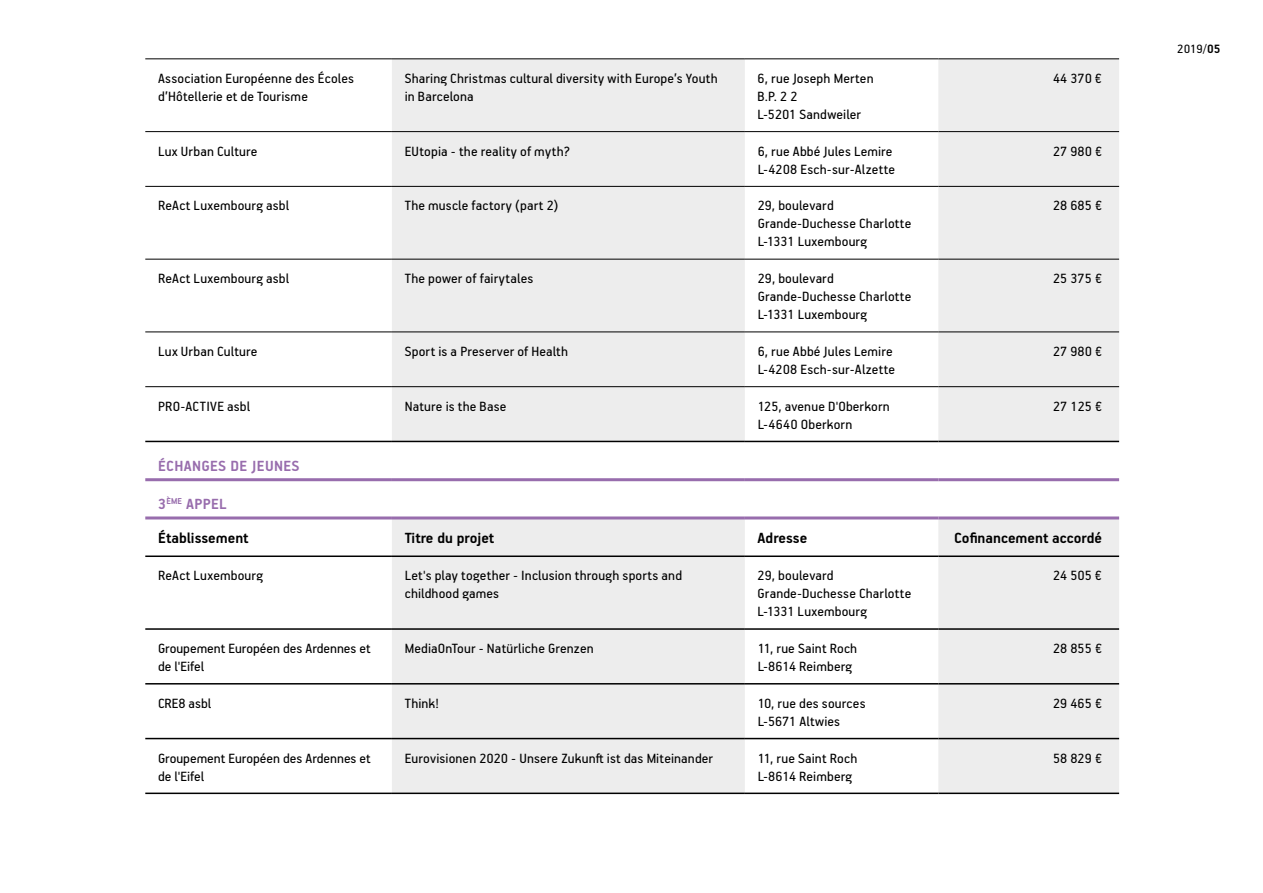
<style>
.page{position:relative;width:1263px;height:893px;background:#fff}
.page>*{position:absolute;margin:0;border:0;box-sizing:border-box;transform-origin:0 0}
.t1{font:700 16.5px/34px "PF Handbook Pro";color:#000}
.t2{font:700 16.5px "PF Handbook Pro";letter-spacing:.02em;color:#986dad}
.t3{font:15px/18px "PF Handbook Pro";letter-spacing:.01em;color:#000}
.t4{font:13.5px "PF Handbook Pro";color:#000}
.s1{color:#986dad}
.s2{font-weight:700}
</style>
<div class="page">
<svg style="left:392px;top:59px;width:353px;height:734px;background:#ededed"></svg>
<svg style="left:745px;top:59px;width:193px;height:734px"></svg>
<svg style="left:938px;top:59px;width:181px;height:734px;background:#ededed"></svg>
<hr style="left:145px;top:441px;width:247px;height:1px;background:#000">
<hr style="left:392px;top:441px;width:353px;height:1px;background:#000">
<hr style="left:745px;top:441px;width:193px;height:1px;background:#000">
<hr style="left:938px;top:441px;width:181px;height:1px;background:#000">
<hr style="left:145px;top:628px;width:247px;height:2px;background:#000">
<hr style="left:392px;top:628px;width:353px;height:2px;background:#000">
<hr style="left:745px;top:628px;width:193px;height:2px;background:#000">
<hr style="left:938px;top:628px;width:181px;height:2px;background:#000">
<hr style="left:145px;top:683px;width:247px;height:1px;background:#000">
<hr style="left:392px;top:683px;width:353px;height:1px;background:#000">
<hr style="left:745px;top:683px;width:193px;height:1px;background:#000">
<hr style="left:938px;top:683px;width:181px;height:1px;background:#000">
<hr style="left:145px;top:738px;width:247px;height:1px;background:#000">
<hr style="left:392px;top:738px;width:353px;height:1px;background:#000">
<hr style="left:745px;top:738px;width:193px;height:1px;background:#000">
<hr style="left:938px;top:738px;width:181px;height:1px;background:#000">
<hr style="left:145px;top:793px;width:247px;height:1px;background:#000">
<hr style="left:392px;top:793px;width:353px;height:1px;background:#000">
<hr style="left:745px;top:793px;width:193px;height:1px;background:#000">
<hr style="left:938px;top:793px;width:181px;height:1px;background:#000">
<hr style="left:145px;top:131px;width:247px;height:1px;background:#000">
<hr style="left:392px;top:131px;width:353px;height:1px;background:#000">
<hr style="left:745px;top:131px;width:193px;height:1px;background:#000">
<hr style="left:938px;top:131px;width:181px;height:1px;background:#000">
<hr style="left:145px;top:478px;width:247px;height:3px;background:#986dad">
<hr style="left:392px;top:478px;width:353px;height:3px;background:#986dad">
<hr style="left:745px;top:478px;width:193px;height:3px;background:#986dad">
<hr style="left:938px;top:478px;width:181px;height:3px;background:#986dad">
<hr style="left:145px;top:516px;width:247px;height:3px;background:#986dad">
<hr style="left:392px;top:516px;width:353px;height:3px;background:#986dad">
<hr style="left:745px;top:516px;width:193px;height:3px;background:#986dad">
<hr style="left:938px;top:516px;width:181px;height:3px;background:#986dad">
<hr style="left:145px;top:186px;width:247px;height:1px;background:#000">
<hr style="left:392px;top:186px;width:353px;height:1px;background:#000">
<hr style="left:745px;top:186px;width:193px;height:1px;background:#000">
<hr style="left:938px;top:186px;width:181px;height:1px;background:#000">
<hr style="left:145px;top:259px;width:247px;height:1px;background:#000">
<hr style="left:392px;top:259px;width:353px;height:1px;background:#000">
<hr style="left:745px;top:259px;width:193px;height:1px;background:#000">
<hr style="left:938px;top:259px;width:181px;height:1px;background:#000">
<hr style="left:145px;top:332px;width:247px;height:1px;background:#000">
<hr style="left:392px;top:332px;width:353px;height:1px;background:#000">
<hr style="left:745px;top:332px;width:193px;height:1px;background:#000">
<hr style="left:938px;top:332px;width:181px;height:1px;background:#000">
<hr style="left:145px;top:386px;width:247px;height:1px;background:#000">
<hr style="left:392px;top:386px;width:353px;height:1px;background:#000">
<hr style="left:745px;top:386px;width:193px;height:1px;background:#000">
<hr style="left:938px;top:386px;width:181px;height:1px;background:#000">
<hr style="left:145px;top:555px;width:247px;height:2px;background:#000">
<hr style="left:392px;top:555px;width:353px;height:2px;background:#000">
<hr style="left:745px;top:555px;width:193px;height:2px;background:#000">
<hr style="left:938px;top:555px;width:181px;height:2px;background:#000">
<hr style="left:145px;top:58px;width:247px;height:1px;background:#000">
<hr style="left:392px;top:58px;width:353px;height:1px;background:#000">
<hr style="left:745px;top:58px;width:193px;height:1px;background:#000">
<hr style="left:938px;top:58px;width:181px;height:1px;background:#000">
<p class="t3" style="left:158px;top:69px;width:197px">Association Européenne des Écoles d’Hôtellerie et de Tourisme</p>
<p class="t3" style="left:405px;top:69px;width:315px">Sharing Christmas cultural diversity with Europe’s Youth in Barcelona</p>
<p class="t3" style="left:758px;top:69px;width:117px">6, rue Joseph Merten<br>B.P. 2 2<br>L-5201 Sandweiler</p>
<p class="t3" style="left:1053px;top:69px;width:51px">44 370 €</p>
<p class="t3" style="left:158px;top:141px;width:101px">Lux Urban Culture</p>
<p class="t3" style="left:405px;top:141px;width:167px">EUtopia - the reality of myth?</p>
<p class="t3" style="left:758px;top:141px;width:139px">6, rue Abbé Jules Lemire<br>L-4208 Esch-sur-Alzette</p>
<p class="t3" style="left:1053px;top:141px;width:51px">27 980 €</p>
<p class="t3" style="left:158px;top:196px;width:133px">ReAct Luxembourg asbl</p>
<p class="t3" style="left:405px;top:196px;width:155px">The muscle factory (part 2)</p>
<p class="t3" style="left:758px;top:196px;width:155px">29, boulevard<br>Grande-Duchesse Charlotte<br>L-1331 Luxembourg</p>
<p class="t3" style="left:1053px;top:196px;width:51px">28 685 €</p>
<p class="t3" style="left:158px;top:269px;width:133px">ReAct Luxembourg asbl</p>
<p class="t3" style="left:405px;top:269px;width:130px">The power of fairytales</p>
<p class="t3" style="left:758px;top:269px;width:155px">29, boulevard<br>Grande-Duchesse Charlotte<br>L-1331 Luxembourg</p>
<p class="t3" style="left:1053px;top:269px;width:51px">25 375 €</p>
<p class="t3" style="left:158px;top:342px;width:101px">Lux Urban Culture</p>
<p class="t3" style="left:405px;top:342px;width:165px">Sport is a Preserver of Health</p>
<p class="t3" style="left:758px;top:342px;width:139px">6, rue Abbé Jules Lemire<br>L-4208 Esch-sur-Alzette</p>
<p class="t3" style="left:1053px;top:342px;width:51px">27 980 €</p>
<p class="t3" style="left:158px;top:397px;width:94px">PRO-ACTIVE asbl</p>
<p class="t3" style="left:405px;top:397px;width:103px">Nature is the Base</p>
<p class="t3" style="left:758px;top:397px;width:134px">125, avenue D'Oberkorn<br>L-4640 Oberkorn</p>
<p class="t3" style="left:1053px;top:397px;width:51px">27 125 €</p>
<p class="t2" style="left:158px;top:456px;width:143px">ÉCHANGES DE JEUNES</p>
<p class="t1" style="left:158px;top:486px;width:92px"><span class="s1">3</span><sup>ÈME</sup> <span class="s1">APPEL<br></span>Établissement</p>
<p class="t1" style="left:405px;top:520px;width:91px">Titre du projet</p>
<p class="t1" style="left:758px;top:520px;width:51px">Adresse</p>
<p class="t1" style="left:954px;top:520px;width:149px">Cofinancement accordé</p>
<p class="t3" style="left:158px;top:566px;width:106px">ReAct Luxembourg</p>
<p class="t3" style="left:405px;top:566px;width:279px">Let's play together - Inclusion through sports and childhood games</p>
<p class="t3" style="left:758px;top:566px;width:155px">29, boulevard<br>Grande-Duchesse Charlotte<br>L-1331 Luxembourg</p>
<p class="t3" style="left:1053px;top:566px;width:51px">24 505 €</p>
<p class="t3" style="left:158px;top:639px;width:214px">Groupement Européen des Ardennes et de l'Eifel</p>
<p class="t3" style="left:405px;top:639px;width:190px">MediaOnTour - Natürliche Grenzen</p>
<p class="t3" style="left:758px;top:639px;width:101px">11, rue Saint Roch<br>L-8614 Reimberg</p>
<p class="t3" style="left:1053px;top:639px;width:51px">28 855 €</p>
<p class="t3" style="left:158px;top:694px;width:55px">CRE8 asbl</p>
<p class="t3" style="left:405px;top:694px;width:36px">Think!</p>
<p class="t3" style="left:758px;top:694px;width:109px">10, rue des sources<br>L-5671 Altwies</p>
<p class="t3" style="left:1053px;top:694px;width:51px">29 465 €</p>
<p class="t3" style="left:158px;top:748px;width:214px">Groupement Européen des Ardennes et de l'Eifel</p>
<p class="t3" style="left:405px;top:748px;width:310px">Eurovisionen 2020 - Unsere Zukunft ist das Miteinander</p>
<p class="t3" style="left:758px;top:748px;width:101px">11, rue Saint Roch<br>L-8614 Reimberg</p>
<p class="t3" style="left:1053px;top:748px;width:51px">58 829 €</p>
<p class="t4" style="left:1177px;top:40px;width:45px">2019/<span class="s2">05</span></p>
</div>
